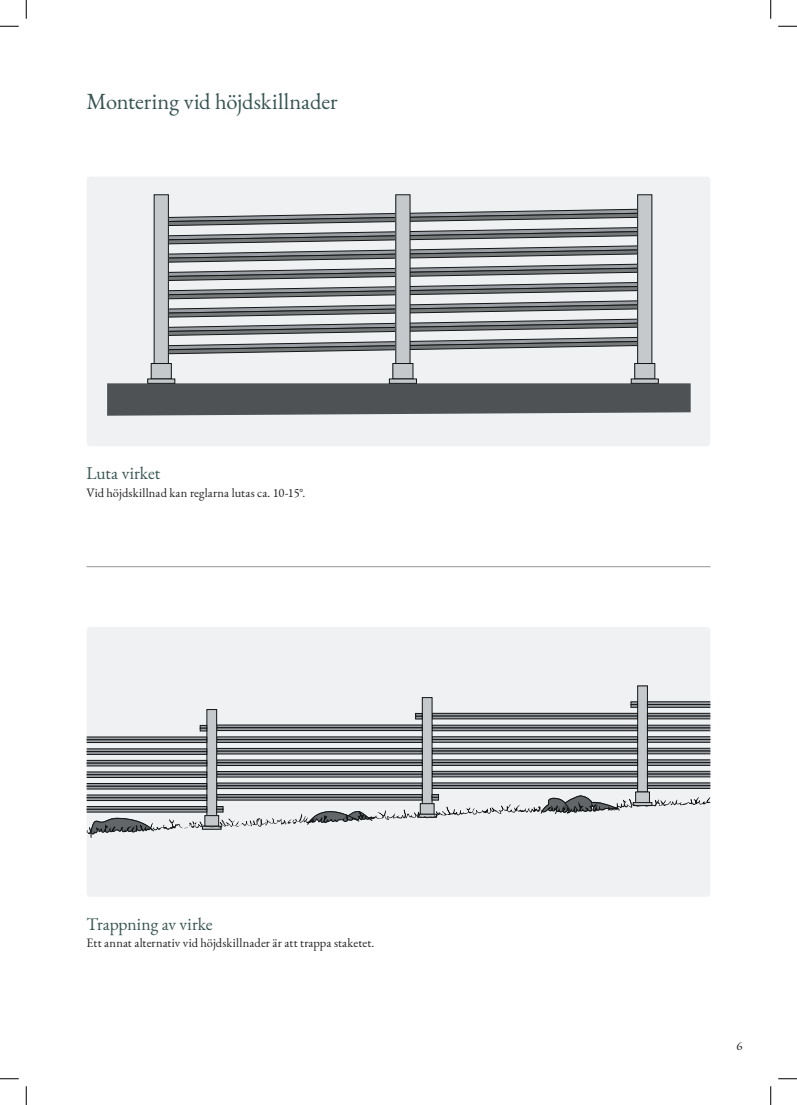
<style>
.page{position:relative;width:797px;height:1105px;background:#fff}
.page>*{position:absolute;margin:0;border:0;box-sizing:border-box;transform-origin:0 0}
.t1{font:22.5px "EB Garamond";letter-spacing:-.005em;color:#365452}
.t2{font:17.5px "EB Garamond";letter-spacing:-.005em;color:#365452}
.t3{font:12.5px "EB Garamond";letter-spacing:.005em;color:#231f20}
</style>
<div class="page">
<div style="left:87px;top:176px;width:623px;height:270px;background:#f0f1f2;border-radius:4px"></div>
<svg style="left:169px;top:209px;width:468px;height:145px"></svg>
<svg style="left:107px;top:383px;width:583px;height:33px"></svg>
<div style="left:154px;top:195px;width:14px;height:168px;background:#c6c9cb"></div>
<div style="left:154px;top:195px;width:15px;height:169px;border:1px solid #121617"></div>
<div style="left:151px;top:363px;width:20px;height:16px;background:#c6c9cb"></div>
<div style="left:151px;top:363px;width:20px;height:16px;border:1px solid #121617"></div>
<hr style="left:148px;top:379px;width:27px;height:4px;background:#c6c9cb">
<div style="left:147px;top:379px;width:28px;height:5px;border:1px solid #121617"></div>
<div style="left:396px;top:195px;width:14px;height:168px;background:#c6c9cb"></div>
<div style="left:395px;top:195px;width:15px;height:169px;border:1px solid #121617"></div>
<div style="left:393px;top:363px;width:20px;height:16px;background:#c6c9cb"></div>
<div style="left:392px;top:363px;width:21px;height:16px;border:1px solid #121617"></div>
<hr style="left:389px;top:379px;width:27px;height:4px;background:#c6c9cb">
<div style="left:389px;top:379px;width:27px;height:5px;border:1px solid #121617"></div>
<div style="left:637px;top:195px;width:15px;height:168px;background:#c6c9cb"></div>
<div style="left:637px;top:195px;width:15px;height:169px;border:1px solid #121617"></div>
<div style="left:634px;top:363px;width:21px;height:16px;background:#c6c9cb"></div>
<div style="left:634px;top:363px;width:21px;height:16px;border:1px solid #121617"></div>
<hr style="left:631px;top:379px;width:27px;height:4px;background:#c6c9cb">
<div style="left:631px;top:379px;width:27px;height:5px;border:1px solid #121617"></div>
<div style="left:87px;top:627px;width:623px;height:270px;background:#f0f1f2;border-radius:4px"></div>
<div style="left:637px;top:686px;width:10px;height:106px;background:#c6c9cb"></div>
<div style="left:637px;top:686px;width:10px;height:106px;border:1px solid #121617"></div>
<svg style="left:630px;top:701px;width:7px;height:6px"></svg>
<svg style="left:647px;top:701px;width:63px;height:6px"></svg>
<div style="left:432px;top:713px;width:205px;height:3px;border:1px solid #121617"></div>
<div style="left:432px;top:716px;width:205px;height:3px;border:1px solid #121617"></div>
<div style="left:422px;top:698px;width:10px;height:106px;background:#c6c9cb"></div>
<div style="left:422px;top:697px;width:10px;height:107px;border:1px solid #121617"></div>
<svg style="left:415px;top:713px;width:7px;height:6px"></svg>
<div style="left:207px;top:709px;width:10px;height:107px;background:#c6c9cb"></div>
<div style="left:207px;top:709px;width:10px;height:107px;border:1px solid #121617"></div>
<svg style="left:647px;top:713px;width:63px;height:6px"></svg>
<svg style="left:87px;top:725px;width:623px;height:113px"></svg>
<hr style="left:86px;top:566px;width:624px;height:1px;background:#939598">
<svg style="left:0;top:25px;width:19px;height:2px"></svg>
<svg style="left:778px;top:25px;width:19px;height:2px"></svg>
<svg style="left:0;top:1078px;width:19px;height:1px"></svg>
<svg style="left:778px;top:1078px;width:19px;height:1px"></svg>
<svg style="left:25px;top:0;width:2px;height:19px"></svg>
<svg style="left:25px;top:1086px;width:2px;height:19px"></svg>
<svg style="left:770px;top:0;width:1px;height:19px"></svg>
<svg style="left:770px;top:1086px;width:1px;height:19px"></svg>
<h1 class="t1" style="left:86px;top:90px;width:252px">Montering vid höjdskillnader</h1>
<h2 class="t2" style="left:86px;top:464px;width:75px">Luta virket</h2>
<p class="t3" style="left:86px;top:486px;width:220px">Vid höjdskillnad kan reglarna lutas ca. 10-15°.</p>
<h2 class="t2" style="left:86px;top:915px;width:128px">Trappning av virke</h2>
<p class="t3" style="left:86px;top:936px;width:289px">Ett annat alternativ vid höjdskillnader är att trappa staketet.</p>
<p class="t3" style="left:736px;top:1040px;width:7px">6</p>
</div>
